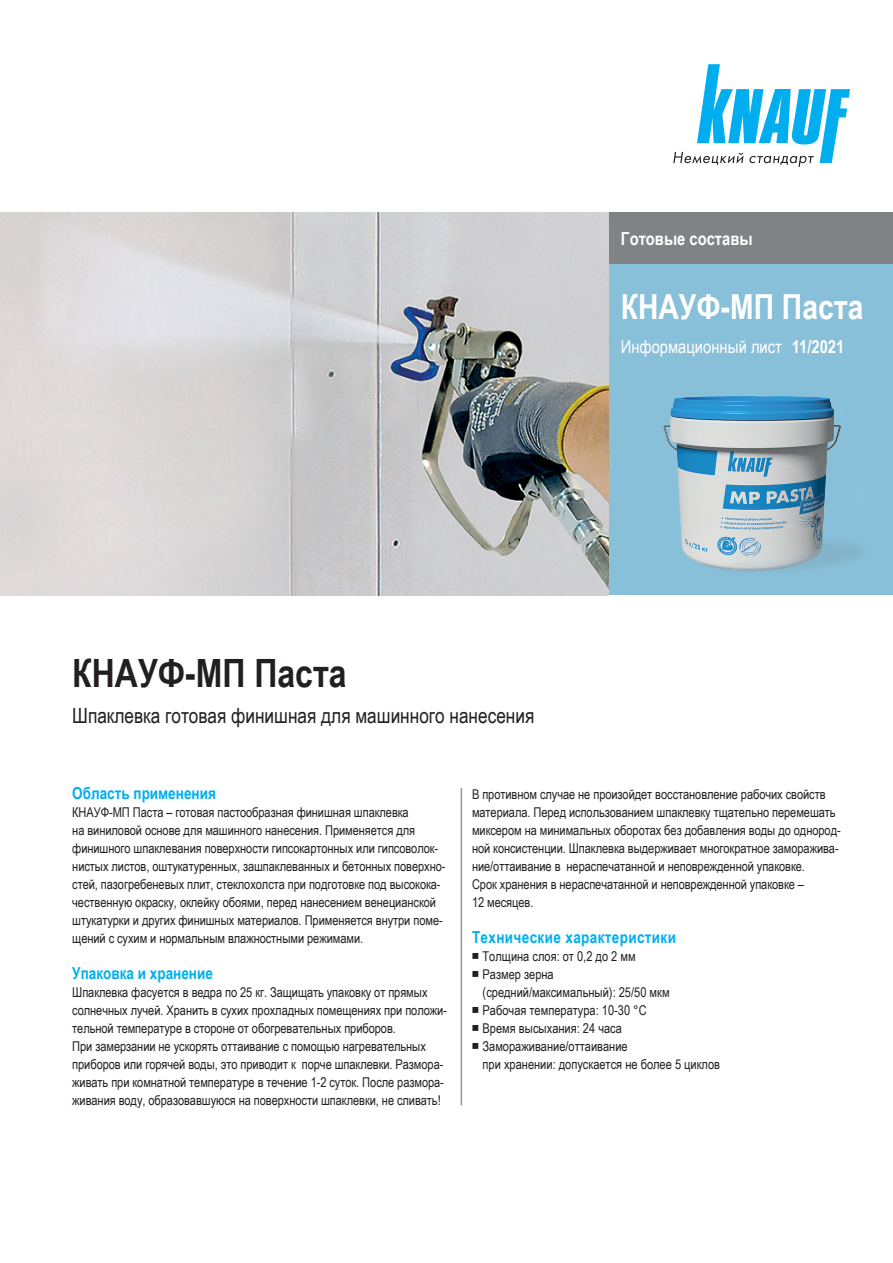
<style>
.page{position:relative;width:893px;height:1263px;background:#fff}
.page>*{position:absolute;margin:0;border:0;box-sizing:border-box;transform-origin:0 0}
.t1{font:700 39px "Arial Narrow";color:#231f20}
.t2{font:700 34.5px "Arial Narrow";color:#fff}
.t3{font:21px "Arial Narrow";color:#231f20}
.t4{font:18px "Arial Narrow";color:#fff}
.t5{font:700 18px "Arial Narrow";color:#fff}
.t6{font:700 16.5px "Arial Narrow";color:#00aeef}
.t7{font:700 16.5px "Arial Narrow";letter-spacing:.02em;color:#00aeef}
.t8{font:13.5px/18px "Arial Narrow";letter-spacing:-.005em;color:#231f20}
.s1{font-weight:700}
.s2{font-family:"Arial Unicode MS"}
</style>
<div class="page">
<div style="left:608px;top:213px;width:285px;height:382px;background:#89c0d9"></div>
<div style="left:608px;top:213px;width:285px;height:51px;background:#808285"></div>
<svg style="left:673px;top:64px;width:177px;height:103px"></svg>
<hr style="left:461px;top:788px;width:1px;height:317px;background:#939598">
<img style="left:0;top:213px;width:608px;height:382px">
<img style="left:663px;top:395px;width:196px;height:176px">
<h3 class="t5" style="left:621px;top:225px;width:133px">Готовые составы</h3>
<h2 class="t2" style="left:621px;top:280px;width:244px">КНАУФ-МП Паста</h2>
<h3 class="t4" style="left:621px;top:333px;width:225px">Информационный лист <span class="s1">11/2021</span></h3>
<h1 class="t1" style="left:72px;top:644px;width:276px">КНАУФ-МП Паста</h1>
<h3 class="t3" style="left:72px;top:700px;width:464px">Шпаклевка готовая финишная для машинного нанесения</h3>
<p class="t6" style="left:72px;top:781px;width:145px">Область применения</p>
<p class="t8" style="left:72px;top:803px;width:375px">КНАУФ-МП Паста – готовая пастообразная финишная шпаклевка<br>на виниловой основе для машинного нанесения. Применяется для финишного шпаклевания поверхности гипсокартонных или гипсоволок&shy;нистых листов, оштукатуренных, зашпаклеванных и бетонных поверхно&shy;стей, пазогребеневых плит, стеклохолста при подготовке под высокока&shy;чественную окраску, оклейку обоями, перед нанесением венецианской штукатурки и других финишных материалов. Применяется внутри поме&shy;щений с сухим и нормальным влажностными режимами.</p>
<p class="t6" style="left:72px;top:961px;width:142px">Упаковка и хранение</p>
<p class="t8" style="left:72px;top:983px;width:376px">Шпаклевка фасуется в ведра по 25 кг. Защищать упаковку от прямых солнечных лучей. Хранить в сухих прохладных помещениях при положи&shy;тельной температуре в стороне от обогревательных приборов.<br>При замерзании не ускорять оттаивание с помощью нагревательных приборов или горячей воды, это приводит к порче шпаклевки. Размора&shy;живать при комнатной температуре в течение 1-2 суток. После размора&shy;живания воду, образовавшуюся на поверхности шпаклевки, не сливать!</p>
<p class="t8" style="left:472px;top:785px;width:370px">В противном случае не произойдет восстановление рабочих свойств материала. Перед использованием шпаклевку тщательно перемешать миксером на минимальных оборотах без добавления воды до однород&shy;ной консистенции. Шпаклевка выдерживает многократное заморажива&shy;ние/оттаивание в нераспечатанной и неповрежденной упаковке.<br>Срок хранения в нераспечатанной и неповрежденной упаковке –<br>12 месяцев.</p>
<p class="t7" style="left:472px;top:925px;width:206px">Технические характеристики</p>
<p class="t8" style="left:472px;top:947px;width:165px"><span class="s2">￭</span> Толщина слоя: от 0,2 до 2 мм<span class="s2">￭</span> Размер зерна</p>
<p class="t8" style="left:472px;top:983px;width:199px;text-indent:11px">(средний/максимальный): 25/50 мкм<span class="s2">￭</span> Рабочая температура: 10-30 °С<br><span class="s2">￭</span> Время высыхания: 24 часа<br><span class="s2">￭</span> Замораживание/оттаивание</p>
<p class="t8" style="left:483px;top:1055px;width:239px">при хранении: допускается не более 5 циклов</p>
</div>
